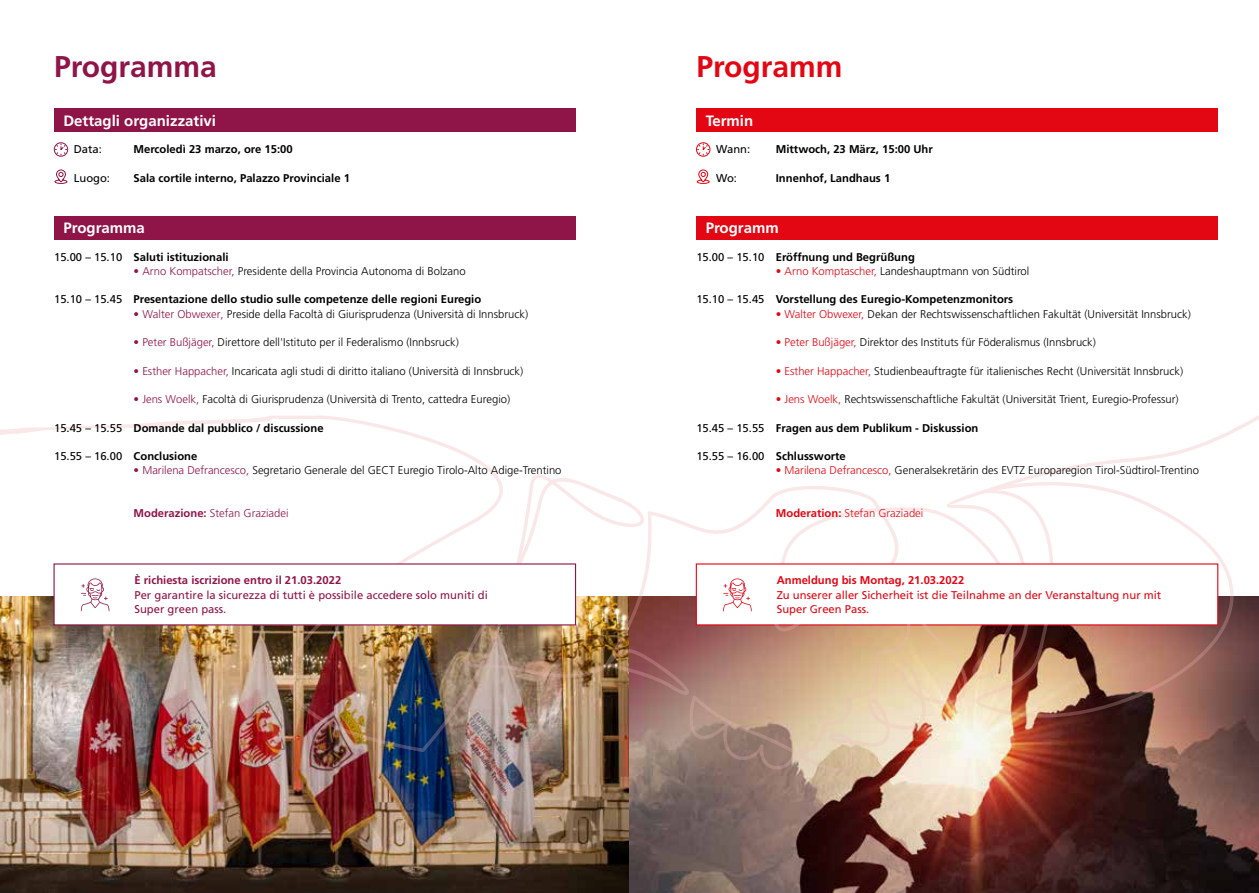
<style>
.page{position:relative;width:1259px;height:893px;background:#fff}
.page>*{position:absolute;margin:0;border:0;box-sizing:border-box;transform-origin:0 0}
.t1{font:700 30px "Frutiger LT Std";color:#8f1448}
.t2{font:700 30px "Frutiger LT Std";color:#e30613}
.t3{font:700 15px "Frutiger LT Std";color:#fff}
.t4{font:300 11.25px "Frutiger LT Std";color:#000}
.t5{font:700 11.25px "Frutiger LT Std";color:#000}
.t6{font:11.25px/14.2px "Frutiger LT Std";color:#e30613}
.t7{font:11.25px/14.2px "Frutiger LT Std";color:#8f1448}
.t8{font:11.25px "Frutiger LT Std";color:#000}
.t9{font:700 11.25px "Frutiger LT Std";color:#8f1448}
.t10{font:700 11.25px "Frutiger LT Std";color:#e30613}
.t11{font:300 11.25px "Frutiger LT Std";color:#8f1448}
.t12{font:300 11.25px "Frutiger LT Std";color:#e30613}
.s1{font-weight:400}
.s2{color:#8f1448}
.s3{font-weight:700}
.s4{color:#e30613}
</style>
<div class="page">
<img style="left:0;top:596px;width:1259px;height:297px">
<svg style="left:0;top:416px;width:269px;height:19px"></svg>
<svg style="left:269px;top:415px;width:990px;height:180px"></svg>
<div style="left:696px;top:216px;width:521px;height:24px;background:#e30613"></div>
<div style="left:54px;top:216px;width:521px;height:24px;background:#8f1448"></div>
<div style="left:696px;top:109px;width:521px;height:23px;background:#e30613"></div>
<div style="left:54px;top:109px;width:521px;height:23px;background:#8f1448"></div>
<svg style="left:696px;top:169px;width:14px;height:15px"></svg>
<svg style="left:54px;top:169px;width:14px;height:15px"></svg>
<svg style="left:696px;top:143px;width:14px;height:13px"></svg>
<div style="left:696px;top:142px;width:14px;height:15px;border:1px solid #e30613;border-radius:50%"></div>
<svg style="left:54px;top:143px;width:14px;height:13px"></svg>
<div style="left:54px;top:142px;width:14px;height:15px;border:1px solid #8f1448;border-radius:50%"></div>
<div style="left:696px;top:563px;width:522px;height:62px;background:#fff"></div>
<svg style="left:723px;top:578px;width:24px;height:17px"></svg>
<div style="left:53px;top:563px;width:523px;height:62px;background:#fff"></div>
<svg style="left:81px;top:578px;width:28px;height:33px"></svg>
<img style="left:269px;top:595px;width:990px;height:178px">
<h1 class="t1" style="left:54px;top:48px;width:164px">Programma</h1>
<h1 class="t2" style="left:696px;top:48px;width:148px">Programm</h1>
<h2 class="t3" style="left:63px;top:112px;width:154px">Dettagli organizzativi</h2>
<p class="t8" style="left:74px;top:143px;width:30px">Data:</p>
<p class="t5" style="left:134px;top:143px;width:161px">Mercoledì 23 marzo, ore 15:00</p>
<p class="t8" style="left:74px;top:171px;width:38px">Luogo:</p>
<p class="t5" style="left:134px;top:171px;width:218px">Sala cortile interno, Palazzo Provinciale 1</p>
<h2 class="t3" style="left:705px;top:112px;width:49px">Termin</h2>
<p class="t8" style="left:716px;top:143px;width:36px">Wann:</p>
<p class="t5" style="left:776px;top:143px;width:158px">Mittwoch, 23 März, 15:00 Uhr</p>
<p class="t8" style="left:716px;top:171px;width:22px">Wo:</p>
<p class="t5" style="left:776px;top:171px;width:116px">Innenhof, Landhaus 1</p>
<h2 class="t3" style="left:63px;top:219px;width:83px">Programma</h2>
<h2 class="t3" style="left:705px;top:219px;width:75px">Programm</h2>
<p class="t5" style="left:54px;top:250px;width:176px"><span class="s1">15.00 – 15.10</span> Saluti istituzionali</p>
<p class="t4" style="left:134px;top:265px;width:333px"><span class="s2">• Arno Kompatscher,</span> Presidente della Provincia Autonoma di Bolzano</p>
<p class="t5" style="left:54px;top:293px;width:429px"><span class="s1">15.10 – 15.45</span> Presentazione dello studio sulle competenze delle regioni Euregio</p>
<p class="t4" style="left:134px;top:307px;width:396px"><span class="s2">• Walter Obwexer,</span> Preside della Facoltà di Giurisprudenza (Università di Innsbruck)</p>
<p class="t4" style="left:134px;top:336px;width:327px"><span class="s2">• Peter Bußjäger,</span> Direttore dell'Istituto per il Federalismo (Innbsruck)</p>
<p class="t4" style="left:134px;top:364px;width:391px"><span class="s2">• Esther Happacher,</span> Incaricata agli studi di diritto italiano (Università di Innsbruck)</p>
<p class="t4" style="left:134px;top:393px;width:378px"><span class="s2">• Jens Woelk,</span> Facoltà di Giurisprudenza (Università di Trento, cattedra Euregio)</p>
<p class="t5" style="left:54px;top:421px;width:271px"><span class="s1">15.45 – 15.55</span> Domande dal pubblico / discussione</p>
<p class="t8" style="left:54px;top:450px;width:145px">15.55 – 16.00 <span class="s3">Conclusione</span></p>
<p class="t4" style="left:134px;top:464px;width:429px"><span class="s2">• Marilena Defrancesco,</span> Segretario Generale del GECT Euregio Tirolo-Alto Adige-Trentino</p>
<p class="t11" style="left:134px;top:507px;width:157px"><span class="s3">Moderazione:</span> Stefan Graziadei</p>
<p class="t9" style="left:134px;top:574px;width:208px">È richiesta iscrizione entro il 21.03.2022</p>
<p class="t7" style="left:134px;top:588px;width:355px">Per garantire la sicurezza di tutti è possibile accedere solo muniti di<br>Super green pass.</p>
<p class="t5" style="left:696px;top:250px;width:220px"><span class="s1">15.00 – 15.10</span> Eröffnung und Begrüßung</p>
<p class="t4" style="left:776px;top:265px;width:255px"><span class="s4">• Arno Komptascher,</span> Landeshauptmann von Südtirol</p>
<p class="t5" style="left:696px;top:293px;width:318px"><span class="s1">15.10 – 15.45</span> Vorstellung des Euregio-Kompetenzmonitors</p>
<p class="t4" style="left:776px;top:307px;width:416px"><span class="s4">• Walter Obwexer,</span> Dekan der Rechtswissenschaftlichen Fakultät (Universität Innsbruck)</p>
<p class="t4" style="left:776px;top:336px;width:322px"><span class="s4">• Peter Bußjäger,</span> Direktor des Instituts für Föderalismus (Innsbruck)</p>
<p class="t4" style="left:776px;top:364px;width:409px"><span class="s4">• Esther Happacher,</span> Studienbeauftragte für italienisches Recht (Universität Innsbruck)</p>
<p class="t4" style="left:776px;top:393px;width:404px"><span class="s4">• Jens Woelk,</span> Rechtswissenschaftliche Fakultät (Universität Trient, Euregio-Professur)</p>
<p class="t5" style="left:696px;top:421px;width:284px"><span class="s1">15.45 – 15.55</span> Fragen aus dem Publikum - Diskussion</p>
<p class="t5" style="left:696px;top:450px;width:151px"><span class="s1">15.55 – 16.00</span> Schlussworte</p>
<p class="t4" style="left:776px;top:464px;width:425px"><span class="s4">• Marilena Defrancesco,</span> Generalsekretärin des EVTZ Europaregion Tirol-Südtirol-Trentino</p>
<p class="t12" style="left:776px;top:507px;width:149px"><span class="s3">Moderation:</span> Stefan Graziadei</p>
<p class="t10" style="left:776px;top:574px;width:189px">Anmeldung bis Montag, 21.03.2022</p>
<p class="t6" style="left:776px;top:588px;width:386px">Zu unserer aller Sicherheit ist die Teilnahme an der Veranstaltung nur mit<br>Super Green Pass.</p>
</div>
